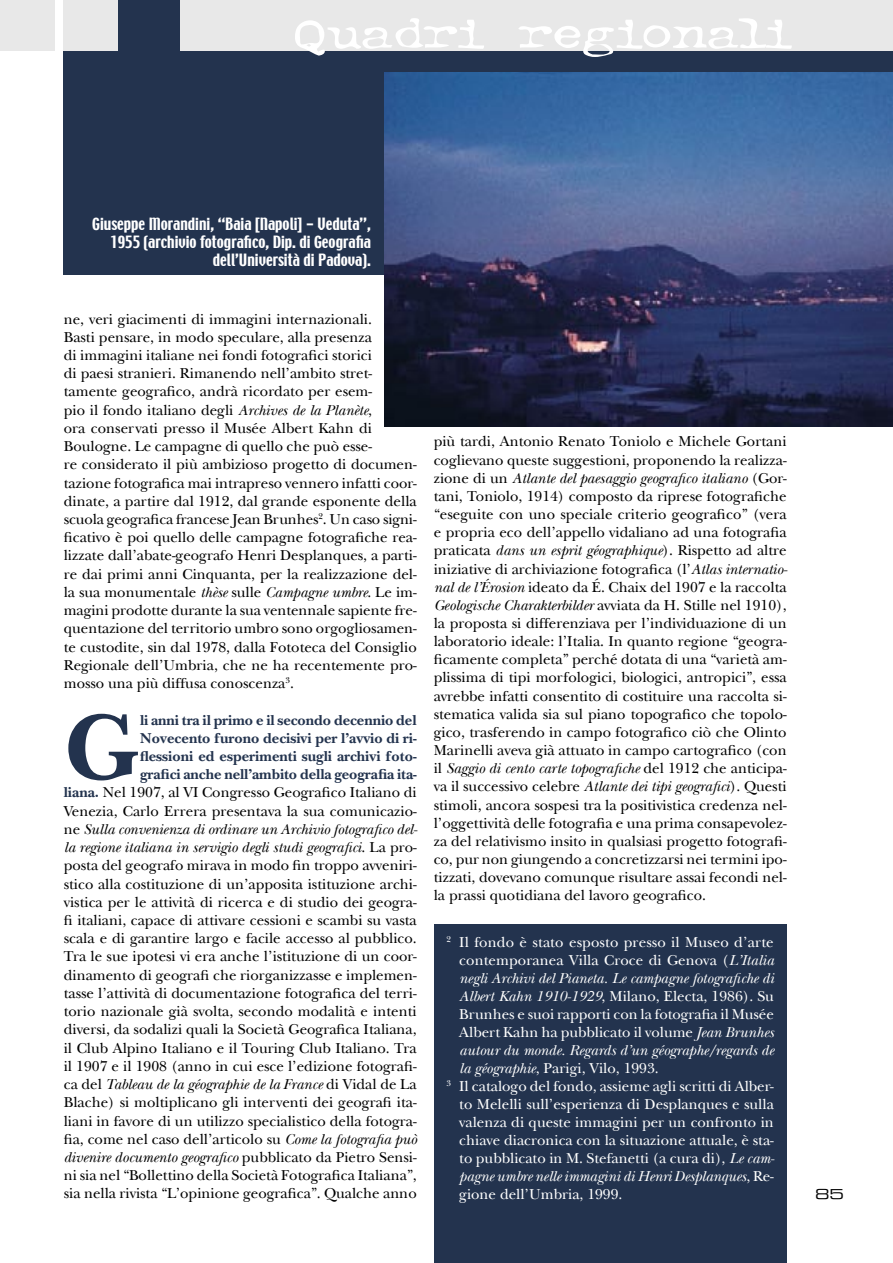
<style>
.page{position:relative;width:893px;height:1263px;background:#fff}
.page>*{position:absolute;margin:0;border:0;box-sizing:border-box;transform-origin:0 0}
.t1{font:700 97.8px "New Baskerville";color:#23334e}
.t2{font:48px "Typewriter Oldstyle";color:#fff;scale:1.35 1}
.t3{font:15px/18.1px "New Baskerville";color:#000}
.t4{font:15px "New Baskerville";color:#fff}
.t5{font:italic 15px "New Baskerville";color:#fff}
.t6{font:15px/18px "Techno";color:#fff;text-align:right}
.t7{font:13.5px "Eurostile Extended Two";color:#000;scale:1.11 1}
.s1{font-style:italic}
.s2{font-weight:700;color:#23334e}
.s3{font-style:normal}
</style>
<div class="page">
<div style="left:63px;top:0;width:830px;height:274px;background:#23334e"></div>
<div style="left:180px;top:0;width:713px;height:51px;background:#e8e8e8"></div>
<div style="left:64px;top:0;width:54px;height:51px;background:#e8e8e8"></div>
<div style="left:0;top:0;width:54px;height:51px;background:#e8e8e8"></div>
<img style="left:385px;top:72px;width:508px;height:354px">
<div style="left:434px;top:924px;width:353px;height:339px;background:#23334e"></div>
<h2 class="t2" style="left:294px;top:6px;width:370px">Quadri regionali</h2>
<p class="t6" style="left:92px;top:215px;width:280px">Giuseppe Morandini, “Baia [Napoli] - Veduta”,<br>1955 (archivio fotografico, Dip. di Geografia dell’Università di Padova).</p>
<p class="t3" style="left:64px;top:309px;width:354px">ne, veri giacimenti di immagini internazionali.<br>Basti pensare, in modo speculare, alla presenza<br>di immagini italiane nei fondi fotografici storici<br>di paesi stranieri. Rimanendo nell’ambito stret&shy;tamente geografico, andrà ricordato per esem-<br>pio il fondo italiano degli <span class="s1">Archives de la Planète</span>,<br>ora conservati presso il Musée Albert Kahn di Boulogne. Le campagne di quello che può esse-<br>re considerato il più ambizioso progetto di documen&shy;tazione fotografica mai intrapreso vennero infatti coor&shy;dinate, a partire dal 1912, dal grande esponente della scuola geografica francese Jean Brunhes<sup>2</sup>. Un caso signi&shy;ficativo è poi quello delle campagne fotografiche rea&shy;lizzate dall’abate-geografo Henri Desplanques, a parti&shy;re dai primi anni Cinquanta, per la realizzazione del&shy;la sua monumentale <span class="s1">thèse</span> sulle <span class="s1">Campagne umbre</span>. Le im&shy;magini prodotte durante la sua ventennale sapiente fre&shy;quentazione del territorio umbro sono orgogliosamen&shy;te custodite, sin dal 1978, dalla Fototeca del Consiglio Regionale dell’Umbria, che ne ha recentemente pro&shy;mosso una più diffusa conoscenza<sup>3</sup>.</p>
<h1 class="t1" style="left:64px;top:689px;width:78px">G</h1>
<p class="t3" style="left:64px;top:710px;width:355px;text-align:right"><span class="s2">li anni tra il primo e il secondo decennio del<br>Novecento furono decisivi per l’avvio di ri-<br>flessioni ed esperimenti sugli archivi foto-<br>grafici anche nell’ambito della geografia ita-<br>liana.</span> Nel 1907, al VI Congresso Geografico Italiano di Venezia, Carlo Errera presentava la sua comunicazio&shy;ne <span class="s1">Sulla convenienza di ordinare un Archivio fotografico del&shy;la regione italiana in servigio degli studi geografici</span>. La pro&shy;posta del geografo mirava in modo fin troppo avveniri&shy;stico alla costituzione di un’apposita istituzione archi&shy;vistica per le attività di ricerca e di studio dei geogra&shy;fi italiani, capace di attivare cessioni e scambi su vasta scala e di garantire largo e facile accesso al pubblico.<br>Tra le sue ipotesi vi era anche l’istituzione di un coor&shy;dinamento di geografi che riorganizzasse e implemen&shy;tasse l’attività di documentazione fotografica del terri&shy;torio nazionale già svolta, secondo modalità e intenti diversi, da sodalizi quali la Società Geografica Italiana, il Club Alpino Italiano e il Touring Club Italiano. Tra il 1907 e il 1908 (anno in cui esce l’edizione fotografi&shy;ca del <span class="s1">Tableau de la géographie de la France</span> di Vidal de La Blache) si moltiplicano gli interventi dei geografi ita&shy;liani in favore di un utilizzo specialistico della fotogra&shy;fia, come nel caso dell’articolo su <span class="s1">Come la fotografia può divenire documento geografico</span> pubblicato da Pietro Sensi&shy;ni sia nel “Bollettino della Società Fotografica Italiana”, sia nella rivista “L’opinione geografica”. Qualche anno</p>
<p class="t3" style="left:434px;top:432px;width:355px;text-align:justify">più tardi, Antonio Renato Toniolo e Michele Gortani coglievano queste suggestioni, proponendo la realizza&shy;zione di un <span class="s1">Atlante del paesaggio geografico italiano</span> (Gor&shy;tani, Toniolo, 1914) composto da riprese fotografiche “eseguite con uno speciale criterio geografico” (vera e propria eco dell’appello vidaliano ad una fotografia praticata <span class="s1">dans un esprit géographique</span>). Rispetto ad altre iniziative di archiviazione fotografica (l’<span class="s1">Atlas internatio&shy;nal de l’Érosion</span> ideato da É. Chaix del 1907 e la raccolta <span class="s1">Geologische Charakterbilder</span> avviata da H. Stille nel 1910), la proposta si differenziava per l’individuazione di un laboratorio ideale: l’Italia. In quanto regione “geogra&shy;ficamente completa” perché dotata di una “varietà am&shy;plissima di tipi morfologici, biologici, antropici”, essa avrebbe infatti consentito di costituire una raccolta si&shy;stematica valida sia sul piano topografico che topolo&shy;gico, trasferendo in campo fotografico ciò che Olinto Marinelli aveva già attuato in campo cartografico (con il <span class="s1">Saggio di cento carte topografiche</span> del 1912 che anticipa&shy;va il successivo celebre <span class="s1">Atlante dei tipi geografici</span>). Questi stimoli, ancora sospesi tra la positivistica credenza nel&shy;l’oggettività delle fotografia e una prima consapevolez&shy;za del relativismo insito in qualsiasi progetto fotografi&shy;co, pur non giungendo a concretizzarsi nei termini ipo&shy;tizzati, dovevano comunque risultare assai fecondi nel&shy;la prassi quotidiana del lavoro geografico.</p>
<p class="t4" style="left:446px;top:933px;width:329px"><sup>2</sup> Il fondo è stato esposto presso il Museo d’arte</p>
<p class="t4" style="left:459px;top:951px;width:316px">contemporanea Villa Croce di Genova (<span class="s1">L’Italia</span></p>
<p class="t5" style="left:459px;top:969px;width:316px">negli Archivi del Pianeta. Le campagne fotografiche di</p>
<p class="t4" style="left:459px;top:987px;width:316px"><span class="s1">Albert Kahn 1910-1929</span>, Milano, Electa, 1986). Su</p>
<p class="t4" style="left:459px;top:1005px;width:316px">Brunhes e suoi rapporti con la fotografia il Musée</p>
<p class="t4" style="left:459px;top:1023px;width:316px">Albert Kahn ha pubblicato il volume <span class="s1">Jean Brunhes</span></p>
<p class="t5" style="left:459px;top:1041px;width:316px">autour du monde. Regards d’un géographe/regards de</p>
<p class="t4" style="left:459px;top:1059px;width:201px"><span class="s1">la géographie</span>, Parigi, Vilo, 1993.</p>
<p class="t4" style="left:446px;top:1077px;width:329px"><sup>3</sup> Il catalogo del fondo, assieme agli scritti di Alber-</p>
<p class="t4" style="left:459px;top:1095px;width:316px">to Melelli sull’esperienza di Desplanques e sulla</p>
<p class="t4" style="left:459px;top:1113px;width:316px">valenza di queste immagini per un confronto in</p>
<p class="t4" style="left:459px;top:1131px;width:316px">chiave diacronica con la situazione attuale, è sta-</p>
<p class="t4" style="left:459px;top:1149px;width:317px">to pubblicato in M. Stefanetti (a cura di), <span class="s1">Le cam-</span></p>
<p class="t5" style="left:459px;top:1167px;width:316px">pagne umbre nelle immagini di Henri Desplanques<span class="s3">, Re-</span></p>
<p class="t4" style="left:459px;top:1185px;width:165px">gione dell’Umbria, 1999.</p>
<p class="t7" style="left:815px;top:1185px;width:28px">85</p>
</div>
